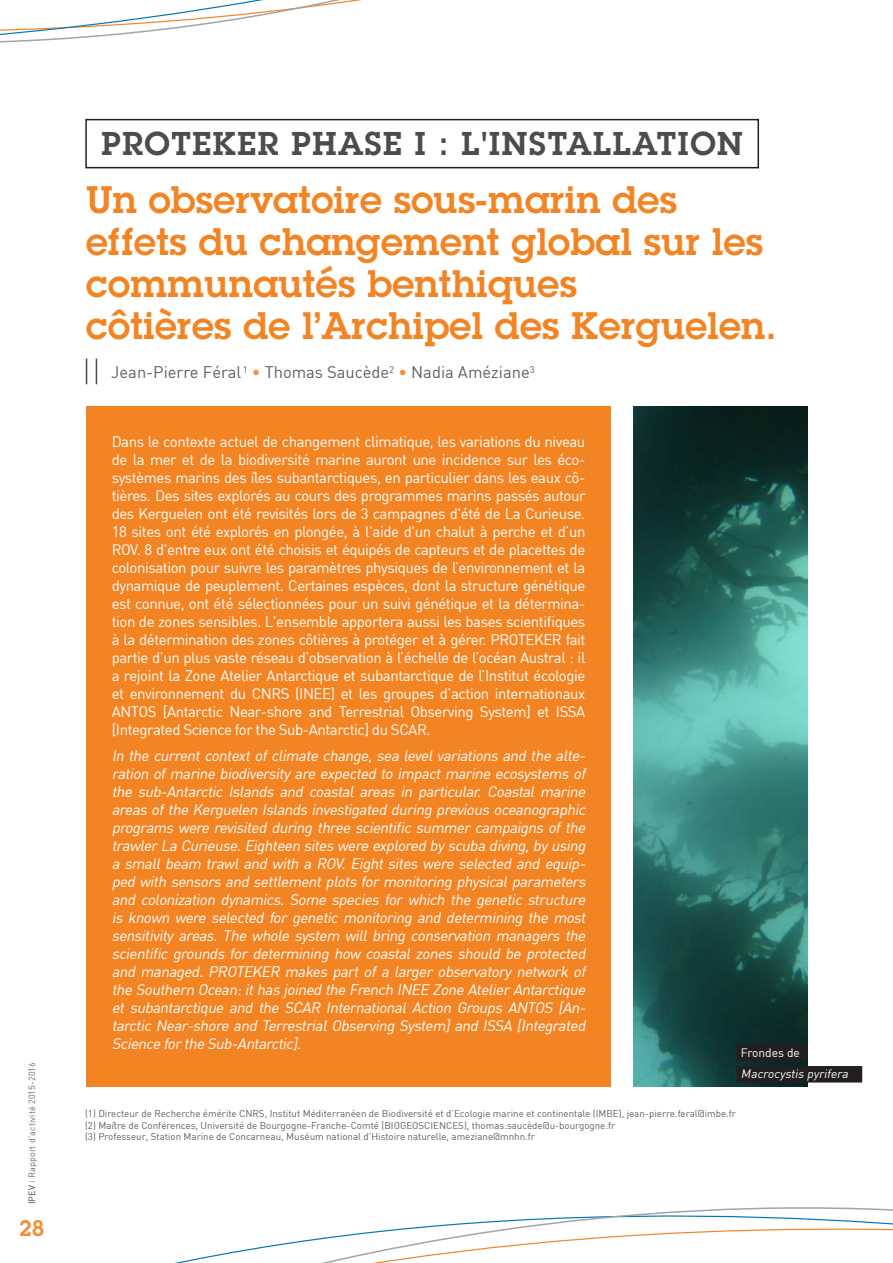
<style>
.page{position:relative;width:893px;height:1263px;background:#fff}
.page>*{position:absolute;margin:0;border:0;box-sizing:border-box;transform-origin:0 0}
.Titre_programme{font:600 37.5px/42px "Lubalin Graph Std";letter-spacing:.01em;color:#f38423}
.t1{font:600 32.25px "Lubalin Graph Std";letter-spacing:.05em;color:#4b4c4d}
.t2{font:600 22.05px "Lubalin Graph Std";color:#f48e35}
.t3{font:16.5px "DIN";color:#606063}
.t4{font:15px/18px "DIN";letter-spacing:-.03em;color:#fff;text-align:justify}
.t5{font:italic 15px/18px "DIN";color:#fff;text-align:justify}
.t6{font:italic 12px "DIN";color:#fff}
.t7{font:12px "DIN";color:#fff}
.Note_de_bas_de_page{font:9.75px "DIN";color:#606063}
.t8{font:9px "DIN";letter-spacing:.01em;color:#6c6d70}
.s1{color:#3e3e3f}
.s2{color:#f48e35}
</style>
<div class="page">
<svg style="left:145px;top:1042px;width:748px;height:221px"></svg>
<svg style="left:0;top:0;width:760px;height:169px"></svg>
<div style="left:86px;top:406px;width:525px;height:680px;background:#f38423"></div>
<svg style="left:86px;top:358px;width:1px;height:26px"></svg>
<svg style="left:96px;top:358px;width:1px;height:26px"></svg>
<div style="left:86px;top:120px;width:394px;height:48px;background:#fff"></div>
<div style="left:85px;top:119px;width:674px;height:49px;border:2px solid #231f20"></div>
<img style="left:634px;top:406px;width:174px;height:680px">
<div style="left:737px;top:1044px;width:70px;height:17px;background:#231f20"></div>
<div style="left:737px;top:1066px;width:125px;height:16px;background:#231f20"></div>
<p class="t8" style="left:26px;top:1204px;width:144px;rotate:-90deg"><span class="s1">IPEV</span> <span class="s2">I</span> Rapport d’activité 2015-2016</p>
<h3 class="t2" style="left:19px;top:1214px;width:27px">28</h3>
<p class="t1" style="left:101px;top:122px;width:643px">PROTEKER PHASE I : L'INSTALLATION</p>
<p class="Titre_programme" style="left:86px;top:178px;width:592px">Un observatoire sous-marin des</p>
<p class="Titre_programme" style="left:86px;top:220px;width:679px">effets du changement global sur les communautés benthiques</p>
<p class="Titre_programme" style="left:86px;top:304px;width:692px">côtières de l’Archipel des Kerguelen.</p>
<p class="t3" style="left:111px;top:362px;width:425px">Jean-Pierre Féral<sup>1</sup> <span class="s2">•</span> Thomas Saucède<sup>2</sup> <span class="s2">•</span> Nadia Améziane<sup>3</sup></p>
<p class="t4" style="left:112px;top:432px;width:475px">Dans le contexte actuel de changement climatique, les variations du niveau de la mer et de la biodiversité marine auront une incidence sur les éco&shy;systèmes marins des îles subantarctiques, en particulier dans les eaux cô&shy;tières. Des sites explorés au cours des programmes marins passés autour des Kerguelen ont été revisités lors de 3 campagnes d'été de La Curieuse.<br>18 sites ont été explorés en plongée, à l'aide d'un chalut à perche et d’un ROV. 8 d'entre eux ont été choisis et équipés de capteurs et de placettes de colonisation pour suivre les paramètres physiques de l’environnement et la dynamique de peuplement. Certaines espèces, dont la structure génétique est connue, ont été sélectionnées pour un suivi génétique et la détermina&shy;tion de zones sensibles. L'ensemble apportera aussi les bases scientifiques à la détermination des zones côtières à protéger et à gérer. PROTEKER fait partie d’un plus vaste réseau d’observation à l’échelle de l’océan Austral : il a rejoint la Zone Atelier Antarctique et subantarctique de l’Institut écologie et environnement du CNRS (INEE) et les groupes d’action internationaux ANTOS [Antarctic Near-shore and Terrestrial Observing System] et ISSA [Integrated Science for the Sub-Antarctic] du SCAR.</p>
<p class="t5" style="left:112px;top:747px;width:478px">In the current context of climate change, sea level variations and the alte&shy;ration of marine biodiversity are expected to impact marine ecosystems of the sub-Antarctic Islands and coastal areas in particular. Coastal marine areas of the Kerguelen Islands investigated during previous oceanographic programs were revisited during three scientific summer campaigns of the trawlerLa Curieuse.Eighteen sites were explored byscuba diving,byusing a small beam trawl and with a ROV. Eight sites were selected and equip&shy;ped with sensors and settlement plots for monitoring physical parameters and colonization dynamics. Some species for which the genetic structure is known were selected for genetic monitoring and determining the most sensitivity areas. The whole system will bring conservation managers the scientific grounds for determining how coastal zones should be protected and managed. PROTEKER makes part of a larger observatory network of the Southern Ocean:ithas joined the French INEE Zone AtelierAntarctique et subantarctique and the SCAR International Action Groups ANTOS [An&shy;tarctic Near-shore and Terrestrial Observing System] and ISSA [Integrated Science forthe Sub-Antarctic].</p>
<p class="t7" style="left:741px;top:1045px;width:61px">Frondes de</p>
<p class="t6" style="left:741px;top:1066px;width:111px">Macrocystis pyrifera</p>
<p class="Note_de_bas_de_page" style="left:85px;top:1108px;width:652px">(1) Directeur de Recherche émérite CNRS, Institut Méditerranéen de Biodiversité et d’Ecologie marine et continentale (IMBE), jean-pierre.feral@imbe.fr</p>
<p class="Note_de_bas_de_page" style="left:85px;top:1119px;width:532px">(2) Maître de Conférences, Université de Bourgogne-Franche-Comté (BIOGEOSCIENCES), thomas.saucède@u-bourgogne.fr</p>
<p class="Note_de_bas_de_page" style="left:85px;top:1130px;width:451px">(3) Professeur, Station Marine de Concarneau, Muséum national d’Histoire naturelle, ameziane@mnhn.fr</p>
</div>
